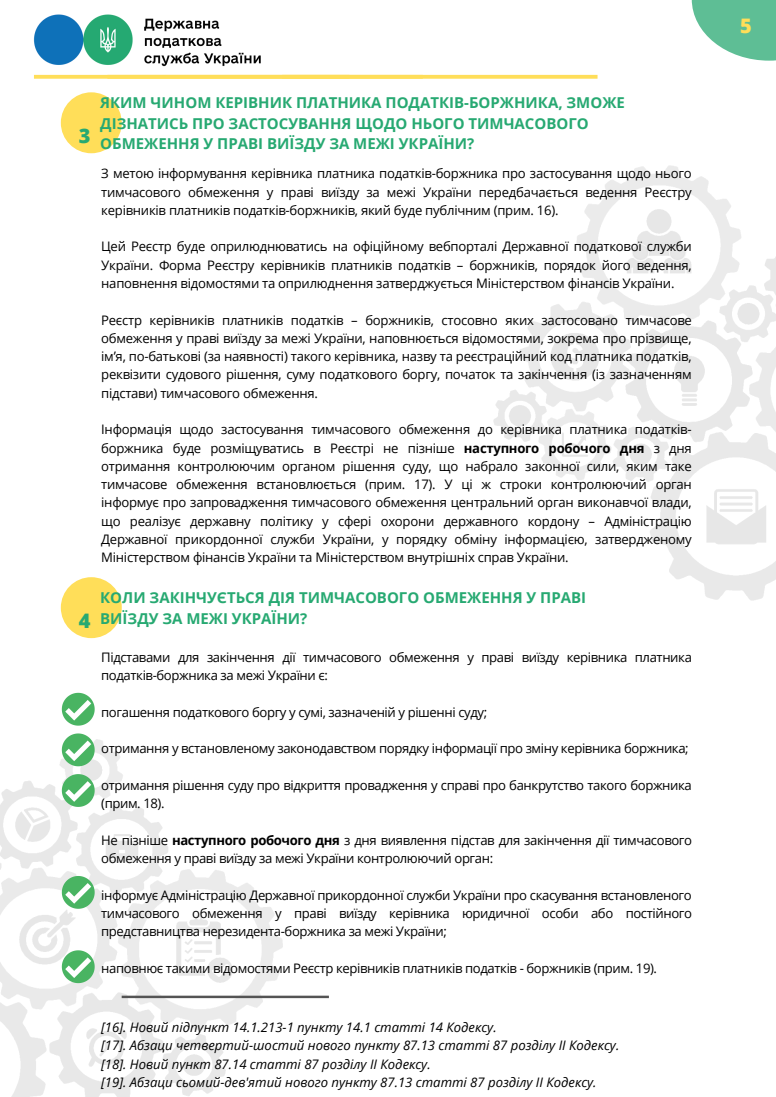
<style>
.page{position:relative;width:776px;height:1097px;background:#fff}
.page>*{position:absolute;margin:0;border:0;box-sizing:border-box;transform-origin:0 0}
.t1{font:800 20px "Open Sans";color:#27a972}
.t2{font:800 20px "Open Sans";color:#ffde59}
.t3{font:700 15px/20.6px "Open Sans";color:#27a972}
.t4{font:13.12px/18.2px "Open Sans";letter-spacing:-.03em;color:#000;text-align:justify}
.t5{font:italic 13.12px "Open Sans";color:#000}
.s1{font-weight:700}
</style>
<div class="page">
<svg style="left:34px;top:75px;width:563px;height:4px;background:#ffdf5f"></svg>
<svg style="left:692px;top:0;width:84px;height:61px"></svg>
<img style="left:0;top:739px;width:282px;height:358px">
<img style="left:494px;top:166px;width:282px;height:435px">
<img style="left:34px;top:14px;width:227px;height:52px">
<div style="left:61px;top:92px;width:61px;height:61px;background:#ffde59;border-radius:50%"></div>
<div style="left:61px;top:577px;width:61px;height:61px;background:#ffde59;border-radius:50%"></div>
<svg style="left:62px;top:733px;width:33px;height:33px"></svg>
<svg style="left:62px;top:693px;width:33px;height:33px"></svg>
<svg style="left:62px;top:774px;width:33px;height:33px"></svg>
<svg style="left:62px;top:876px;width:33px;height:33px"></svg>
<svg style="left:122px;top:996px;width:207px;height:2px"></svg>
<svg style="left:62px;top:950px;width:33px;height:33px"></svg>
<p class="t1" style="left:79px;top:121px;width:13px">3</p>
<p class="t3" style="left:100px;top:92px;width:526px">ЯКИМ ЧИНОМ КЕРІВНИК ПЛАТНИКА ПОДАТКІВ-БОРЖНИКА, ЗМОЖЕ<br>ДІЗНАТИСЬ ПРО ЗАСТОСУВАННЯ ЩОДО НЬОГО ТИМЧАСОВОГО<br>ОБМЕЖЕННЯ У ПРАВІ ВИЇЗДУ ЗА МЕЖІ УКРАЇНИ?</p>
<p class="t4" style="left:101px;top:164px;width:592px">З метою інформування керівника платника податків-боржника про застосування щодо нього тимчасового обмеження у праві виїзду за межі України передбачається ведення Реєстру керівників платників податків-боржників, який буде публічним (прим. 16).</p>
<p class="t4" style="left:101px;top:237px;width:592px">Цей Реєстр буде оприлюднюватись на офіційному вебпорталі Державної податкової служби України. Форма Реєстру керівників платників податків – боржників, порядок його ведення, наповнення відомостями та оприлюднення затверджується Міністерством фінансів України.</p>
<p class="t4" style="left:101px;top:310px;width:592px">Реєстр керівників платників податків – боржників, стосовно яких застосовано тимчасове обмеження у праві виїзду за межі України, наповнюється відомостями, зокрема про прізвище, ім’я, по-батькові (за наявності) такого керівника, назву та реєстраційний код платника податків, реквізити судового рішення, суму податкового боргу, початок та закінчення (із зазначенням підстави) тимчасового обмеження.</p>
<p class="t4" style="left:101px;top:420px;width:592px">Інформація щодо застосування тимчасового обмеження до керівника платника податків&shy;боржника буде розміщуватись в Реєстрі не пізніше <span class="s1">наступного робочого дня</span> з дня отримання контролюючим органом рішення суду, що набрало законної сили, яким таке тимчасове обмеження встановлюється (прим. 17). У ці ж строки контролюючий орган інформує про запровадження тимчасового обмеження центральний орган виконавчої влади, що реалізує державну політику у сфері охорони державного кордону – Адміністрацію Державної прикордонної служби України, у порядку обміну інформацією, затвердженому Міністерством фінансів України та Міністерством внутрішніх справ України.</p>
<p class="t3" style="left:100px;top:587px;width:487px">КОЛИ ЗАКІНЧУЄТЬСЯ ДІЯ ТИМЧАСОВОГО ОБМЕЖЕННЯ У ПРАВІ</p>
<p class="t1" style="left:79px;top:606px;width:13px">4</p>
<p class="t3" style="left:100px;top:607px;width:209px">ВИЇЗДУ ЗА МЕЖІ УКРАЇНИ?</p>
<p class="t4" style="left:101px;top:648px;width:592px">Підставами для закінчення дії тимчасового обмеження у праві виїзду керівника платника податків-боржника за межі України є:</p>
<p class="t4" style="left:101px;top:702px;width:387px">погашення податкового боргу у сумі, зазначеній у рішенні суду;</p>
<p class="t4" style="left:101px;top:739px;width:589px">отримання у встановленому законодавством порядку інформації про зміну керівника боржника;</p>
<p class="t4" style="left:101px;top:776px;width:592px">отримання рішення суду про відкриття провадження у справі про банкрутство такого боржника (прим. 18).</p>
<p class="t4" style="left:101px;top:830px;width:592px">Не пізніше <span class="s1">наступного робочого дня</span> з дня виявлення підстав для закінчення дії тимчасового обмеження у праві виїзду за межі України контролюючий орган:</p>
<p class="t4" style="left:101px;top:885px;width:592px">інформує Адміністрацію Державної прикордонної служби України про скасування встановленого тимчасового обмеження у праві виїзду керівника юридичної особи або постійного представництва нерезидента-боржника за межі України;</p>
<p class="t4" style="left:101px;top:958px;width:557px">наповнює такими відомостями Реєстр керівників платників податків - боржників (прим. 19).</p>
<p class="t5" style="left:101px;top:1018px;width:397px">[16]. Новий підпункт 14.1.213-1 пункту 14.1 статті 14 Кодексу.</p>
<p class="t5" style="left:101px;top:1036px;width:519px">[17]. Абзаци четвертий-шостий нового пункту 87.13 статті 87 розділу ІІ Кодексу.</p>
<p class="t5" style="left:101px;top:1055px;width:331px">[18]. Новий пункт 87.14 статті 87 розділу ІІ Кодексу.</p>
<p class="t5" style="left:101px;top:1073px;width:497px">[19]. Абзаци сьомий-дев'ятий нового пункту 87.13 статті 87 розділу ІІ Кодексу.</p>
<p class="t2" style="left:740px;top:12px;width:13px">5</p>
</div>
